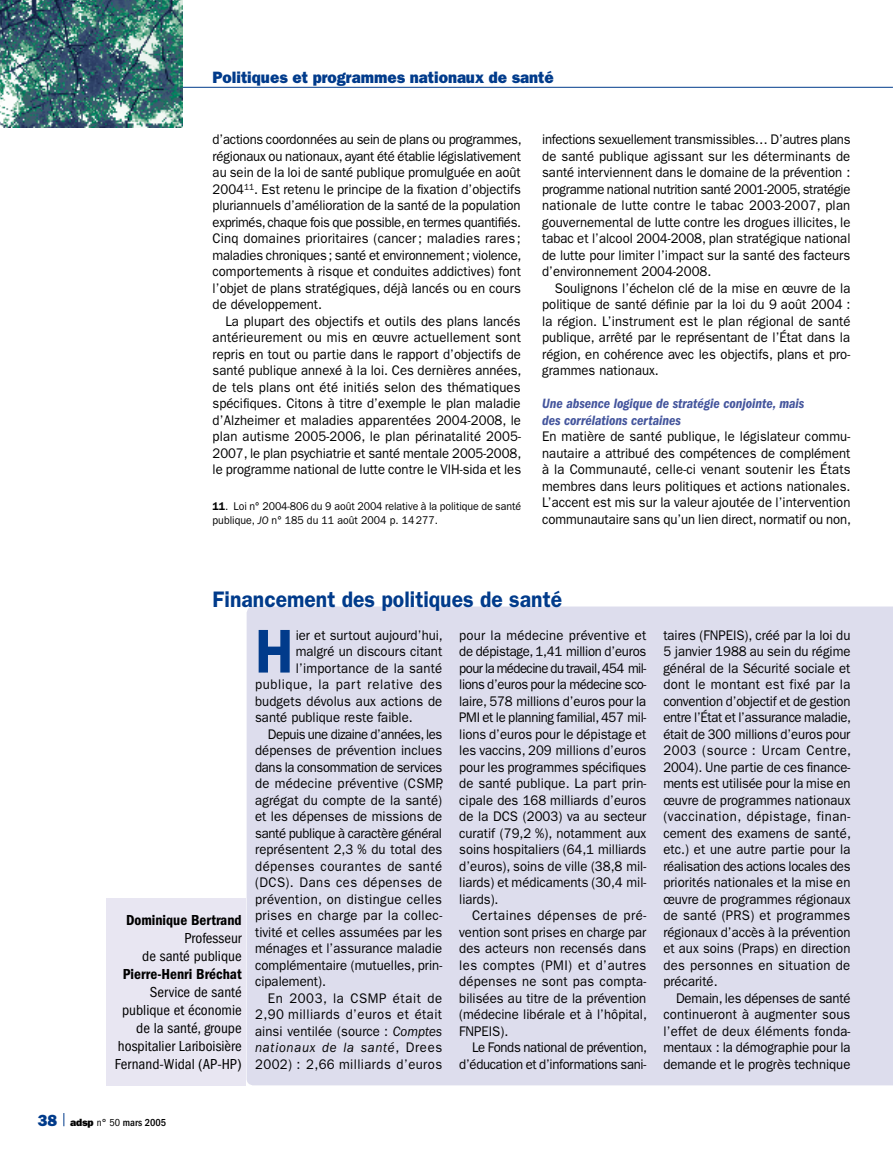
<style>
.page{position:relative;width:893px;height:1149px;background:#fff}
.page>*{position:absolute;margin:0;border:0;box-sizing:border-box;transform-origin:0 0}
.t1{font:600 62.1px "ITC Franklin Gothic Std";color:#013b8b;scale:.94 1}
.t2{font:600 22.5px "ITC Franklin Gothic Std";color:#013b8b;scale:.94 1}
.t3{font:16.5px "ITC Franklin Gothic Std Hvy";color:#013b8b;scale:.94 1}
.t4{font:condensed 15px/18px "ITC Franklin Gothic Std";color:#000;text-align:right}
.t5{font:15px "ITC Franklin Gothic Std Dm Cd";color:#000}
.t6{font:13.95px/16.5px "ITC Franklin Gothic Std";color:#000;text-align:justify;scale:.94 1}
.t7{font:13.95px/16.5px "ITC Franklin Gothic Std";letter-spacing:-.025em;color:#000;text-align:right;scale:.94 1}
.t8{font:13.95px "ITC Franklin Gothic Std";letter-spacing:.03em;color:#000;scale:.94 1}
.t9{font:13.95px/16.5px "ITC Franklin Gothic Std Dm Cd It";color:#45569d}
.t10{font:13.95px "ITC Franklin Gothic Std";letter-spacing:.025em;color:#000;scale:.94 1}
.t11{font:13.95px "ITC Franklin Gothic Std";letter-spacing:.045em;color:#000;scale:.94 1}
.t12{font:13.95px "ITC Franklin Gothic Std";letter-spacing:-.02em;color:#000;scale:.94 1}
.t13{font:13.95px "ITC Franklin Gothic Std";letter-spacing:-.03em;color:#000;scale:.94 1}
.t14{font:13.95px "ITC Franklin Gothic Std";letter-spacing:.02em;color:#000;scale:.94 1}
.t15{font:13.95px "ITC Franklin Gothic Std";letter-spacing:.035em;color:#000;scale:.94 1}
.t16{font:italic 13.95px "ITC Franklin Gothic Std";letter-spacing:.05em;color:#000;scale:.94 1}
.t17{font:11.25px/13.5px "ITC Franklin Gothic Std";letter-spacing:-.005em;color:#000;scale:.94 1}
.t18{font:500 condensed 10.5px "ITC Franklin Gothic Std";color:#000}
.s1{font-family:"Franklin Gothic";font-weight:600}
.s2{font-style:italic}
.s3{font-style:normal}
.s4{font-family:"ITC Franklin Gothic Std Hvy";font-weight:400;font-stretch:normal;font-size:16.2px;color:#013b8b}
.s5{font-family:"ITC Franklin Gothic Std Hvy";font-weight:400;font-stretch:normal}
.s6{font-weight:400}
</style>
<div class="page">
<hr style="left:183px;top:87px;width:710px;height:1px;background:#013b8b">
<svg style="left:64px;top:1113px;width:1px;height:12px"></svg>
<img style="left:0;top:0;width:183px;height:127px">
<div style="left:247px;top:606px;width:646px;height:478px;background:#dddded"></div>
<div style="left:106px;top:897px;width:140px;height:187px;background:#e8e6f2"></div>
<p class="t3" style="left:213px;top:68px;width:364px">Politiques et programmes nationaux de santé</p>
<p class="t6" style="left:213px;top:131px;width:330px">d’actions coordonnées au sein de plans ou programmes, régionaux ou nationaux, ayant été établie législativement au sein de la loi de santé publique promulguée en août 2004<sup>11</sup>. Est retenu le principe de la fixation d’objectifs pluriannuels d’amélioration de la santé de la population exprimés, chaque fois que possible, en termes quantifiés.<br>Cinq domaines prioritaires (cancer; maladies rares ; maladies chroniques; santé et environnement; violence, comportements à risque et conduites addictives) font l’objet de plans stratégiques, déjà lancés ou en cours de développement.</p>
<p class="t6" style="left:213px;top:313px;width:330px;text-indent:13px">La plupart des objectifs et outils des plans lancés antérieurement ou mis en œuvre actuellement sont repris en tout ou partie dans le rapport d’objectifs de santé publique annexé à la loi. Ces dernières années, de tels plans ont été initiés selon des thématiques spécifiques. Citons à titre d’exemple le plan maladie d’Alzheimer et maladies apparentées 2004-2008, le plan autisme 2005-2006, le plan périnatalité 2005- 2007, le plan psychiatrie et santé mentale 2005-2008, le programme national de lutte contre le VIH-sida et les</p>
<p class="t17" style="left:213px;top:500px;width:330px"><span class="s1">11</span>. Loi n° 2004-806 du 9 août 2004 relative à la politique de santé publique, <span class="s2">JO</span> n° 185 du 11 août 2004 p. 14277.</p>
<p class="t6" style="left:542px;top:131px;width:330px">infections sexuellement transmissibles… D’autres plans de santé publique agissant sur les déterminants de santé interviennent dans le domaine de la prévention : programme national nutrition santé 2001-2005, stratégie nationale de lutte contre le tabac 2003-2007, plan gouvernemental de lutte contre les drogues illicites, le tabac et l’alcool 2004-2008, plan stratégique national de lutte pour limiter l’impact sur la santé des facteurs d’environnement 2004-2008.</p>
<p class="t6" style="left:542px;top:280px;width:330px;text-indent:13px">Soulignons l’échelon clé de la mise en œuvre de la politique de santé définie par la loi du 9 août 2004 : la région. L’instrument est le plan régional de santé publique, arrêté par le représentant de l’État dans la région, en cohérence avec les objectifs, plans et pro&shy;grammes nationaux.</p>
<p class="t9" style="left:542px;top:395px;width:264px">Une absence logique de stratégie conjointe, mais des corrélations certaines</p>
<p class="t6" style="left:542px;top:428px;width:330px">En matière de santé publique, le législateur commu&shy;nautaire a attribué des compétences de complément à la Communauté, celle-ci venant soutenir les États membres dans leurs politiques et actions nationales.<br>L’accent est mis sur la valeur ajoutée de l’intervention communautaire sans qu’un lien direct, normatif ou non,</p>
<h2 class="t2" style="left:213px;top:585px;width:373px">Financement des politiques de santé</h2>
<h1 class="t1" style="left:255px;top:614px;width:42px">H</h1>
<p class="t6" style="left:296px;top:626px;width:158px">ier et surtout aujourd’hui,</p>
<p class="t6" style="left:459px;top:626px;width:201px">pour la médecine préventive et de dépistage, 1,41 million d’euros pour la médecine du travail, 454 mil&shy;lions d’euros pour la médecine sco&shy;laire, 578 millions d’euros pour la PMI et le planning familial, 457 mil&shy;lions d’euros pour le dépistage et les vaccins, 209 millions d’euros pour les programmes spécifiques de santé publique. La part prin&shy;cipale des 168 milliards d’euros de la DCS (2003) va au secteur curatif (79,2 %), notamment aux soins hospitaliers (64,1 milliards d’euros), soins de ville (38,8 mil&shy;liards) et médicaments (30,4 mil&shy;liards).</p>
<p class="t6" style="left:459px;top:907px;width:201px;text-indent:13px">Certaines dépenses de pré&shy;vention sont prises en charge par des acteurs non recensés dans les comptes (PMI) et d’autres dépenses ne sont pas compta&shy;bilisées au titre de la prévention (médecine libérale et à l’hôpital, FNPEIS).</p>
<p class="t7" style="left:459px;top:1039px;width:201px">Le Fonds national de prévention, d’éducation et d’informations sani-</p>
<p class="t6" style="left:296px;top:643px;width:157px">malgré un discours citant</p>
<p class="t6" style="left:296px;top:659px;width:157px">l’importance de la santé</p>
<p class="t11" style="left:255px;top:676px;width:200px">publique, la part relative des</p>
<p class="t6" style="left:255px;top:692px;width:201px">budgets dévolus aux actions de</p>
<p class="t6" style="left:255px;top:709px;width:169px">santé publique reste faible.</p>
<p class="t13" style="left:268px;top:725px;width:187px">Depuis une dizaine d’années, les</p>
<p class="t6" style="left:255px;top:742px;width:200px">dépenses de prévention inclues</p>
<p class="t7" style="left:255px;top:758px;width:201px">dans la consommation de services</p>
<p class="t14" style="left:255px;top:775px;width:202px">de médecine préventive (CSMP,</p>
<p class="t6" style="left:255px;top:791px;width:200px">agrégat du compte de la santé)</p>
<p class="t6" style="left:255px;top:808px;width:200px">et les dépenses de missions de</p>
<p class="t12" style="left:255px;top:824px;width:200px">santé publique à caractère général</p>
<p class="t6" style="left:255px;top:841px;width:201px">représentent 2,3 % du total des</p>
<p class="t15" style="left:255px;top:857px;width:201px">dépenses courantes de santé</p>
<p class="t8" style="left:255px;top:874px;width:201px">(DCS). Dans ces dépenses de</p>
<p class="t10" style="left:255px;top:890px;width:200px">prévention, on distingue celles</p>
<p class="t10" style="left:255px;top:907px;width:201px">prises en charge par la collec-</p>
<p class="t6" style="left:255px;top:923px;width:200px">tivité et celles assumées par les</p>
<p class="t6" style="left:255px;top:940px;width:201px">ménages et l’assurance maladie</p>
<p class="t6" style="left:255px;top:956px;width:201px">complémentaire (mutuelles, prin-</p>
<p class="t6" style="left:255px;top:973px;width:77px">cipalement).</p>
<p class="t11" style="left:268px;top:989px;width:187px">En 2003, la CSMP était de</p>
<p class="t8" style="left:255px;top:1006px;width:200px">2,90 milliards d’euros et était</p>
<p class="t6" style="left:255px;top:1022px;width:201px">ainsi ventilée (source : <span class="s2">Comptes</span></p>
<p class="t16" style="left:255px;top:1039px;width:201px">nationaux de la santé<span class="s3">, Drees</span></p>
<p class="t8" style="left:255px;top:1055px;width:200px">2002) : 2,66 milliards d’euros</p>
<p class="t5" style="left:126px;top:910px;width:117px">Dominique Bertrand</p>
<p class="t4" style="left:142px;top:928px;width:101px">Professeur<br>de santé publique</p>
<p class="t5" style="left:123px;top:964px;width:120px">Pierre-Henri Bréchat</p>
<p class="t4" style="left:115px;top:982px;width:128px">Service de santé publique et économie de la santé, groupe hospitalier Lariboisière<br>Fernand-Widal (AP-HP)</p>
<p class="t6" style="left:663px;top:626px;width:201px">taires (FNPEIS), créé par la loi du 5 janvier 1988 au sein du régime général de la Sécurité sociale et dont le montant est fixé par la convention d’objectif et de gestion entre l’État et l’assurance maladie, était de 300 millions d’euros pour 2003 (source : Urcam Centre, 2004). Une partie de ces finance&shy;ments est utilisée pour la mise en œuvre de programmes nationaux (vaccination, dépistage, finan&shy;cement des examens de santé, etc.) et une autre partie pour la réalisation des actions locales des priorités nationales et la mise en œuvre de programmes régionaux de santé (PRS) et programmes régionaux d’accès à la prévention et aux soins (Praps) en direction des personnes en situation de précarité.</p>
<p class="t6" style="left:663px;top:989px;width:201px;text-indent:13px">Demain, les dépenses de santé continueront à augmenter sous l’effet de deux éléments fonda&shy;mentaux : la démographie pour la demande et le progrès technique</p>
<p class="t18" style="left:21px;top:1115px;width:147px"><span class="s4">38</span> <span class="s5">adsp</span> <span class="s6">n° 50</span> mars 2005</p>
</div>
